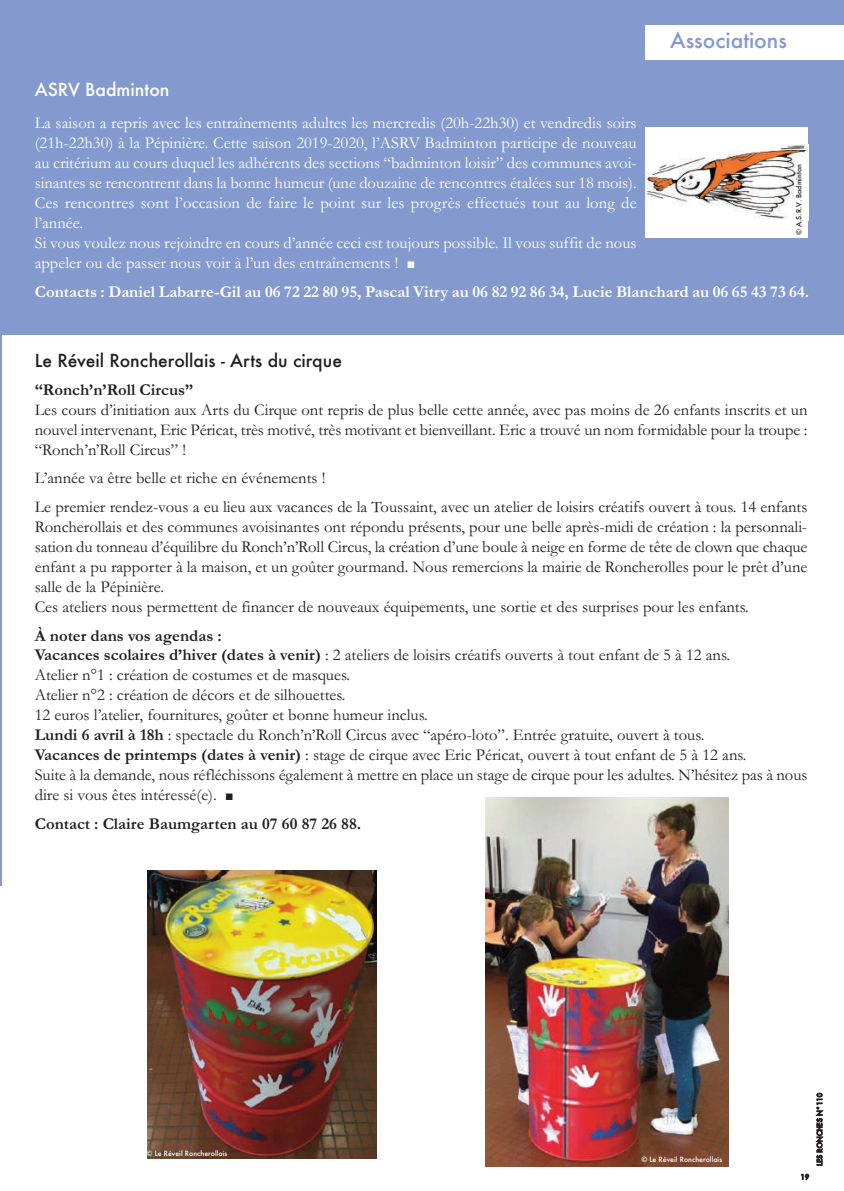
<style>
.page{position:relative;width:844px;height:1191px;background:#fff}
.page>*{position:absolute;margin:0;border:0;box-sizing:border-box;transform-origin:0 0}
.t1{font:500 21px "Futura";color:#849ace}
.t2{font:500 17.5px "Futura";color:#231f20}
.t3{font:500 17.5px "Futura";color:#fff}
.t4{font:16.62px/19.9px "Garamond";color:#231f20}
.t5{font:16.62px/19.9px "Garamond";color:#fff}
.t6{font:700 16.62px "Garamond";color:#fff}
.t7{font:700 16.62px "Garamond";color:#231f20}
.t8{font:500 7px "Futura";color:#fff}
.t9{font:500 7px "Futura";color:#231f20}
.s1{font-family:"Times New Roman";font-weight:700;font-size:14px}
.s2{font-weight:700}
</style>
<div class="page">
<div style="left:0;top:0;width:843px;height:1191px;background:#849ace"></div>
<hr style="left:0;top:886px;width:3px;height:305px;background:#fff">
<div style="left:2px;top:335px;width:841px;height:856px;background:#fff"></div>
<div style="left:645px;top:25px;width:198px;height:35px;background:#fff"></div>
<div style="left:645px;top:127px;width:163px;height:110px;background:#fff"></div>
<img style="left:645px;top:144px;width:162px;height:75px">
<img style="left:485px;top:797px;width:243px;height:369px">
<img style="left:148px;top:871px;width:228px;height:287px">
<p class="t1" style="left:670px;top:29px;width:118px">Associations</p>
<p class="t3" style="left:35px;top:80px;width:136px">ASRV Badminton</p>
<p class="t5" style="left:35px;top:113px;width:603px">La saison a repris avec les entraînements adultes les mercredis (20h-22h30) et vendredis soirs (21h-22h30) à la Pépinière. Cette saison 2019-2020, l’ASRV Badminton participe de nouveau au critérium au cours duquel les adhérents des sections “badminton loisir” des communes avoi&shy;sinantes se rencontrent dans la bonne humeur (une douzaine de rencontres étalées sur 18 mois).<br>Ces rencontres sont l’occasion de faire le point sur les progrès effectués tout au long de l’année.<br>Si vous voulez nous rejoindre en cours d’année ceci est toujours possible. Il vous suffit de nous appeler ou de passer nous voir à l’un des entraînements ! <span class="s1">■</span></p>
<p class="t6" style="left:35px;top:281px;width:775px">Contacts : Daniel Labarre-Gil au 06 72 22 80 95, Pascal Vitry au 06 82 92 86 34, Lucie Blanchard au 06 65 43 73 64.</p>
<p class="t9" style="left:794px;top:235px;width:72px;rotate:-90deg">© A.S.R.V. Badminton</p>
<p class="t2" style="left:35px;top:350px;width:309px">Le Réveil Roncherollais - Arts du cirque</p>
<p class="t7" style="left:35px;top:379px;width:160px">“Ronch’n’Roll Circus”</p>
<p class="t4" style="left:35px;top:399px;width:774px;text-align:justify">Les cours d’initiation aux Arts du Cirque ont repris de plus belle cette année, avec pas moins de 26 enfants inscrits et un nouvel intervenant, Eric Péricat, très motivé, très motivant et bienveillant. Eric a trouvé un nom formidable pour la troupe : “Ronch’n’Roll Circus” !</p>
<p class="t4" style="left:35px;top:463px;width:774px;line-height:28.7px">L’année va être belle et riche en événements !<br>Le premier rendez-vous a eu lieu aux vacances de la Toussaint, avec un atelier de loisirs créatifs ouvert à tous. 14 enfants</p>
<p class="t4" style="left:35px;top:516px;width:774px">Roncherollais et des communes avoisinantes ont répondu présents, pour une belle après-midi de création : la personnali&shy;sation du tonneau d’équilibre du Ronch’n’Roll Circus, la création d’une boule à neige en forme de tête de clown que chaque enfant a pu rapporter à la maison, et un goûter gourmand. Nous remercions la mairie de Roncherolles pour le prêt d’une salle de la Pépinière.<br>Ces ateliers nous permettent de financer de nouveaux équipements, une sortie et des surprises pour les enfants.</p>
<p class="t4" style="left:35px;top:625px;width:774px"><span class="s2">À noter dans vos agendas :<br>Vacances scolaires d’hiver (dates à venir)</span> : 2 ateliers de loisirs créatifs ouverts à tout enfant de 5 à 12 ans.<br>Atelier n°1 : création de costumes et de masques.<br>Atelier n°2 : création de décors et de silhouettes.<br>12 euros l’atelier, fournitures, goûter et bonne humeur inclus.<br><span class="s2">Lundi 6 avril à 18h</span> : spectacle du Ronch’n’Roll Circus avec “apéro-loto”. Entrée gratuite, ouvert à tous.<br><span class="s2">Vacances de printemps (dates à venir)</span> : stage de cirque avec Eric Péricat, ouvert à tout enfant de 5 à 12 ans.<br>Suite à la demande, nous réfléchissons également à mettre en place un stage de cirque pour les adultes. N’hésitez pas à nous dire si vous êtes intéressé(e). <span class="s1">■</span></p>
<p class="t7" style="left:35px;top:813px;width:328px">Contact : Claire Baumgarten au 07 60 87 26 88.</p>
<p class="t8" style="left:146px;top:1149px;width:82px">© Le Réveil Roncherollais</p>
<p class="t8" style="left:641px;top:1155px;width:82px">© Le Réveil Roncherollais</p>
<p class="t9" style="left:815px;top:1166px;width:75px;rotate:-90deg">LES RONCHES N°110</p>
<p class="t9" style="left:800px;top:1173px;width:10px">19</p>
</div>
